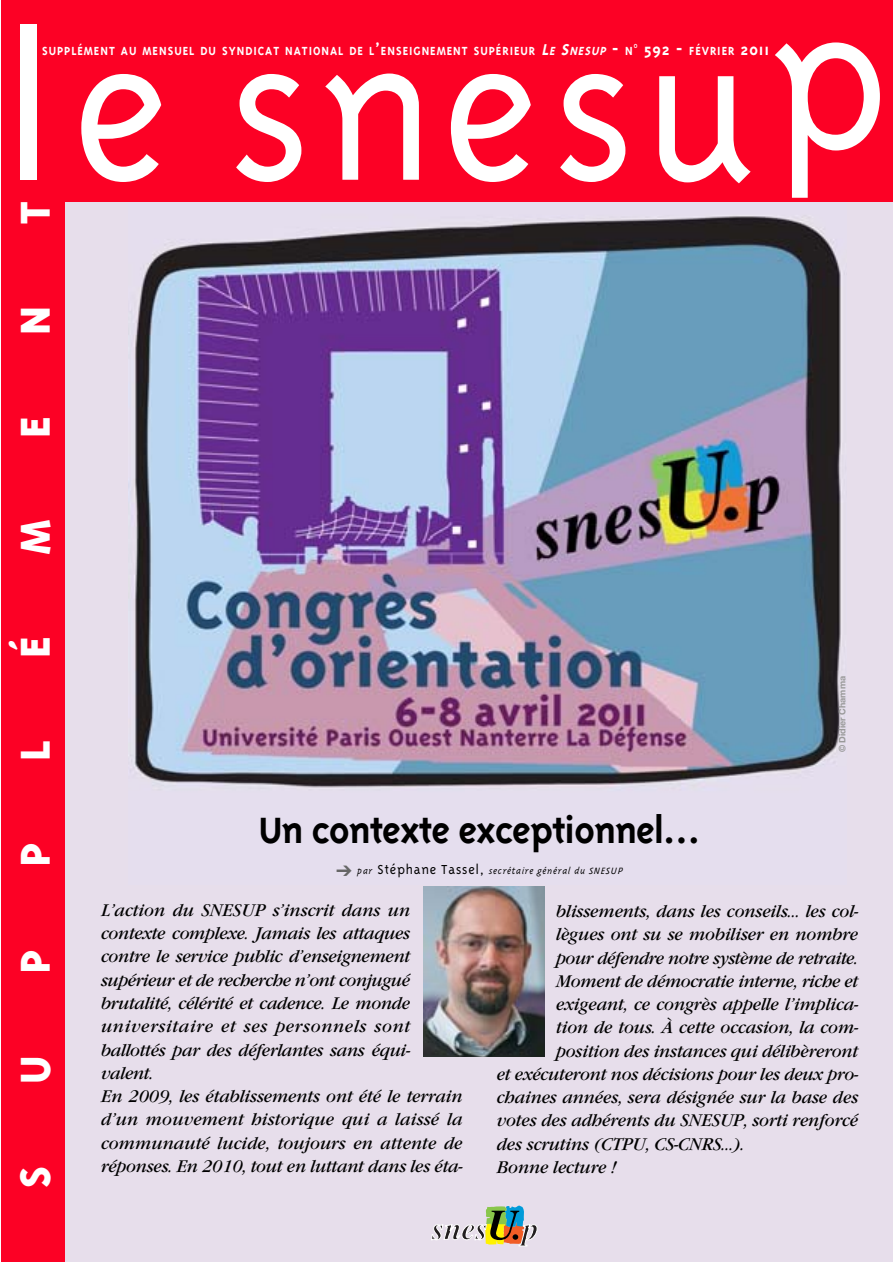
<style>
.page{position:relative;width:893px;height:1262px;background:#fff}
.page>*{position:absolute;margin:0;border:0;box-sizing:border-box;transform-origin:0 0}
.t1{font:300 225px "Triplex";letter-spacing:.035em;color:#fff}
.t2{font:800 48px "Triplex";color:#fff}
.t3{font:700 42px "Triplex";letter-spacing:-.02em;color:#000}
.t4{font:italic 18.75px/23.2px "Garamond";letter-spacing:-.01em;color:#000}
.t5{font:italic 18.75px "Garamond";letter-spacing:-.03em;color:#000}
.t6{font:700 18px "Triplex";letter-spacing:.055em;color:#fff;scale:.96 1}
.t7{font:700 13.5px "Triplex";letter-spacing:.075em;color:#fff;scale:.96 1}
.t8{font:italic 300 10.5px "Triplex";letter-spacing:.05em;color:#000}
.t9{font:700 9px "Helvetica Neue";color:#999}
.t10{font:700 6.75px "Triplex";color:#fff;scale:.96 1}
.s1{font-size:18px}
.s2{font-style:italic;font-size:18px}
.s3{font-style:italic}
.s4{font-size:13.5px}
.s5{color:#666}
.s6{font-style:normal;font-size:15px}
</style>
<div class="page">
<div style="left:65px;top:202px;width:827px;height:1060px;background:#e7deeb"></div>
<img style="left:130px;top:216px;width:712px;height:573px">
<div style="left:1px;top:0;width:891px;height:202px;background:#fc0125"></div>
<div style="left:1px;top:202px;width:64px;height:1060px;background:#fc0125"></div>
<img style="left:423px;top:886px;width:121px;height:170px">
<svg style="left:431px;top:1205px;width:106px;height:41px"></svg>
<h1 class="t1" style="left:1px;top:25px;width:756px">le snesu</h1>
<p class="t7" style="left:42px;top:45px;width:617px">SUPPLÉMENT AU MENSUEL DU SYNDICAT NATIONAL DE L<span class="s1">’</span>ENSEIGNEMENT SUPÉRIEUR <span class="s2">L</span><span class="s3">E</span> <span class="s2">S</span><span class="s3">NESUP</span> <span class="s1">-</span> N</p>
<p class="t10" style="left:633px;top:43px;width:5px">O</p>
<p class="t6" style="left:643px;top:42px;width:132px">592 - <span class="s4">FÉVRIER</span> 2011</p>
<h1 class="t1" style="left:769px;top:-6px;width:122px">p</h1>
<h2 class="t2" style="left:17px;top:224px;width:24px;rotate:-90deg">T</h2>
<h2 class="t2" style="left:17px;top:334px;width:31px;rotate:-90deg">N</h2>
<h2 class="t2" style="left:17px;top:437px;width:23px;rotate:-90deg">E</h2>
<h2 class="t2" style="left:17px;top:555px;width:37px;rotate:-90deg">M</h2>
<h2 class="t2" style="left:17px;top:658px;width:23px;rotate:-90deg">É</h2>
<h2 class="t2" style="left:17px;top:760px;width:22px;rotate:-90deg">L</h2>
<h2 class="t2" style="left:17px;top:867px;width:26px;rotate:-90deg">P</h2>
<h2 class="t2" style="left:17px;top:973px;width:26px;rotate:-90deg">P</h2>
<h2 class="t2" style="left:17px;top:1084px;width:30px;rotate:-90deg">U</h2>
<h2 class="t2" style="left:17px;top:1187px;width:24px;rotate:-90deg">S</h2>
<p class="t9" style="left:839px;top:752px;width:78px;rotate:-90deg">© Didier Chamma</p>
<h3 class="t3" style="left:259px;top:814px;width:443px">Un contexte exceptionnel…</h3>
<p class="t8" style="left:336px;top:867px;width:288px"><span class="s5">➔</span> par <span class="s6">Stéphane Tassel,</span> secrétaire général du SNESUP</p>
<p class="t4" style="left:101px;top:900px;width:363px">L’action du SNESUP s’inscrit dans un contexte complexe. Jamais les attaques contre le service public d’enseignement supérieur et de recherche n’ont conjugué brutalité, célérité et cadence. Le monde universitaire et ses personnels sont ballottés par des déferlantes sans équi&shy;valent.<br>En 2009, les établissements ont été le terrain d’un mouvement historique qui a laissé la communauté lucide, toujours en attente de réponses. En 2010, tout en luttant dans les éta-</p>
<p class="t4" style="left:556px;top:901px;width:304px">blissements, dans les conseils... les col-</p>
<p class="t4" style="left:556px;top:924px;width:303px">lègues ont su se mobiliser en nombre</p>
<p class="t5" style="left:556px;top:951px;width:303px">pour défendre notre système de retraite.</p>
<p class="t4" style="left:556px;top:971px;width:303px">Moment de démocratie interne, riche et</p>
<p class="t4" style="left:556px;top:994px;width:304px">exigeant, ce congrès appelle l’implica-</p>
<p class="t4" style="left:556px;top:1017px;width:304px">tion de tous. À cette occasion, la com-</p>
<p class="t4" style="left:556px;top:1041px;width:303px">position des instances qui délibèreront</p>
<p class="t4" style="left:496px;top:1064px;width:363px">et exécuteront nos décisions pour les deux pro-</p>
<p class="t4" style="left:496px;top:1087px;width:363px">chaines années, sera désignée sur la base des</p>
<p class="t4" style="left:496px;top:1110px;width:363px">votes des adhérents du SNESUP, sorti renforcé</p>
<p class="t4" style="left:496px;top:1134px;width:249px">des scrutins (CTPU, CS-CNRS...).</p>
<p class="t4" style="left:496px;top:1157px;width:121px">Bonne lecture !</p>
</div>
